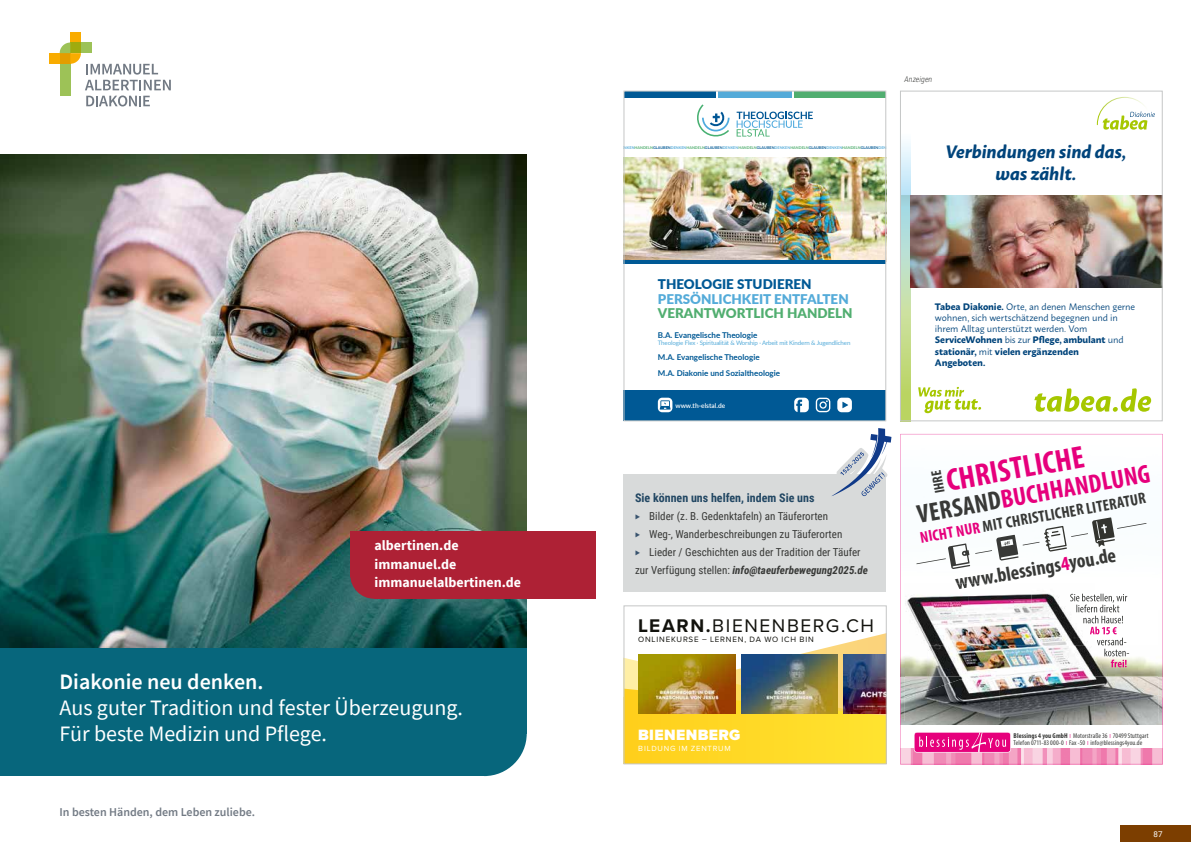
<style>
.page{position:relative;width:1191px;height:842px;background:#fff}
.page>*{position:absolute;margin:0;border:0;box-sizing:border-box;transform-origin:0 0}
.t1{font:700 condensed 31.7px "Myriad Pro";color:#e6007c}
.t2{font:700 condensed 26.1px "Myriad Pro";color:#e6007c}
.t3{font:22px/26px "Source Sans Pro";color:#fff}
.t4{font:600 22px "Source Sans Pro";color:#fff}
.t5{font:700 condensed 20.3px "Myriad Pro";color:#383937}
.t6{font:19px "Proxima Nova";letter-spacing:.085em;color:#12120d}
.t7{font:italic 700 17.9px/21.5px "Macho";color:#00447b;text-align:center}
.t8{font:700 condensed 16px "Myriad Pro";color:#383937}
.t9{font:900 15.5px "Proxima Nova";letter-spacing:.025em;color:#fff}
.t10{font:700 condensed 14.2px "Myriad Pro";color:#383937}
.t11{font:700 14px/18.3px "Source Sans Pro";color:#fff}
.t12{font:900 13.4px "Lato";color:#54abd9}
.t13{font:900 13.4px "Lato";color:#51ae70}
.t14{font:900 13.4px "Lato";color:#005995}
.t15{font:600 12px "Source Sans Pro";color:#727a84}
.t16{font:700 12px "Roboto Condensed";color:#224763}
.t17{font:11px "Roboto Condensed";color:#383937}
.t18{font:italic 700 11px "Roboto Condensed";color:#383937}
.t19{font:9.4px/11.3px "Macho";letter-spacing:-.01em;color:#00447b}
.t20{font:700 8px/15.3px "Lato";color:#005995}
.t21{font:8px "Proxima Nova";letter-spacing:.1em;color:#12120d}
.t22{font:italic 300 8px "Roboto Condensed";color:#383937}
.t23{font:8px "Roboto";color:#fff}
.t24{font:7.7px "Proxima Nova";letter-spacing:.1em;color:#fff}
.t25{font:condensed 7px/7.5px "Myriad Pro";letter-spacing:.015em;color:#383937}
.t26{font:600 6.6px "Lato";color:#fff}
.t27{font:6.1px "Lato";letter-spacing:-.02em;color:#54abd9}
.t28{font:700 3.8px "Lato";color:#51ae70}
.s1{color:#54abd9}
.s2{color:#005995}
.s3{font-weight:700}
.s4{font-weight:400;font-style:normal}
.s5{color:#383937}
.s6{color:#e6007c}
.s7{font-weight:900;font-size:4px;color:#e6007c}
</style>
<div class="page">
<div style="left:1120px;top:825px;width:71px;height:17px;background:#7c3e00"></div>
<img style="left:0;top:154px;width:527px;height:494px">
<div style="left:0;top:648px;width:527px;height:85px;background:#07667c"></div>
<div style="left:0;top:670px;width:485px;height:106px;background:#07667c"></div>
<div style="left:49px;top:53px;width:11px;height:11px;background:#f9ac00"></div>
<div style="left:70px;top:32px;width:11px;height:11px;background:#f9ac00"></div>
<svg style="left:60px;top:43px;width:111px;height:63px"></svg>
<svg style="left:485px;top:733px;width:42px;height:43px"></svg>
<svg style="left:350px;top:577px;width:24px;height:22px"></svg>
<div style="left:350px;top:531px;width:245px;height:46px;background:#ae2135"></div>
<div style="left:374px;top:575px;width:221px;height:24px;background:#ae2135"></div>
<div style="left:623px;top:391px;width:263px;height:30px;background:#005995"></div>
<img style="left:625px;top:158px;width:259px;height:102px">
<div style="left:623px;top:91px;width:92px;height:6px;background:#005995"></div>
<div style="left:718px;top:91px;width:73px;height:6px;background:#54abd9"></div>
<div style="left:794px;top:91px;width:92px;height:6px;background:#51ae70"></div>
<svg style="left:736px;top:112px;width:76px;height:25px"></svg>
<svg style="left:697px;top:104px;width:32px;height:33px"></svg>
<svg style="left:815px;top:398px;width:15px;height:14px"></svg>
<div style="left:837px;top:398px;width:15px;height:14px;background:#fff;border-radius:4px"></div>
<svg style="left:842px;top:402px;width:6px;height:6px"></svg>
<svg style="left:794px;top:398px;width:15px;height:14px"></svg>
<div style="left:658px;top:398px;width:14px;height:14px;background:#fff;border-radius:4px"></div>
<svg style="left:659px;top:400px;width:11px;height:10px"></svg>
<hr style="left:623px;top:260px;width:263px;height:3px;background:#005995">
<div style="left:623px;top:91px;width:263px;height:330px;border:1px solid #c5c7c7"></div>
<svg style="left:902px;top:195px;width:9px;height:224px;background:#bad6a0"></svg>
<svg style="left:902px;top:142px;width:9px;height:53px"></svg>
<svg style="left:1096px;top:96px;width:59px;height:34px"></svg>
<svg style="left:918px;top:387px;width:63px;height:26px"></svg>
<img style="left:911px;top:195px;width:249px;height:93px">
<svg style="left:1034px;top:388px;width:117px;height:24px"></svg>
<div style="left:900px;top:91px;width:262px;height:330px;border:1px solid #c5c7c7"></div>
<svg style="left:900px;top:434px;width:262px;height:330px"></svg>
<img style="left:900px;top:697px;width:262px;height:28px">
<img style="left:904px;top:584px;width:254px;height:93px">
<img style="left:956px;top:584px;width:56px;height:9px">
<img style="left:1070px;top:594px;width:57px;height:9px">
<img style="left:1076px;top:605px;width:43px;height:7px">
<img style="left:1083px;top:616px;width:40px;height:7px">
<img style="left:1089px;top:627px;width:27px;height:7px">
<img style="left:1097px;top:638px;width:29px;height:7px">
<img style="left:1104px;top:649px;width:25px;height:7px">
<img style="left:1110px;top:660px;width:16px;height:7px">
<img style="left:1095px;top:677px;width:63px;height:13px">
<img style="left:904px;top:677px;width:191px;height:44px">
<img style="left:1094px;top:690px;width:64px;height:31px">
<svg style="left:916px;top:517px;width:230px;height:52px"></svg>
<svg style="left:626px;top:633px;width:258px;height:56px"></svg>
<svg style="left:626px;top:689px;width:258px;height:73px;background:#fdd725"></svg>
<img style="left:741px;top:654px;width:96px;height:60px">
<img style="left:638px;top:654px;width:97px;height:60px">
<img style="left:843px;top:654px;width:41px;height:60px">
<div style="left:624px;top:606px;width:262px;height:158px;border:1px solid #c5c7c7"></div>
<div style="left:623px;top:474px;width:263px;height:118px;background:#d8dada"></div>
<svg style="left:832px;top:428px;width:59px;height:69px"></svg>
<h3 class="t11" style="left:374px;top:536px;width:148px">albertinen.de immanuel.de immanuelalbertinen.de</h3>
<h3 class="t4" style="left:60px;top:668px;width:206px">Diakonie neu denken.</h3>
<h3 class="t3" style="left:60px;top:695px;width:405px">Aus guter Tradition und fester Überzeugung.<br>Für beste Medizin und Pflege.</h3>
<p class="t15" style="left:60px;top:804px;width:197px">In besten Händen, dem Leben zuliebe.</p>
<p class="t22" style="left:904px;top:74px;width:29px">Anzeigen</p>
<p class="t28" style="left:622px;top:145px;width:266px"><span class="s1">ENKEN</span>HANDELN<span class="s2">GLAUBEN</span><span class="s1">DENKEN</span>HANDELN<span class="s2">GLAUBEN</span><span class="s1">DENKEN</span>HANDELN<span class="s2">GLAUBEN</span><span class="s1">DENKEN</span>HANDELN<span class="s2">GLAUBEN</span><span class="s1">DENKEN</span>HANDELN<span class="s2">GLAUBEN</span><span class="s1">DEN</span></p>
<h3 class="t7" style="left:945px;top:140px;width:183px">Verbindungen sind das, was zählt.</h3>
<h3 class="t14" style="left:658px;top:274px;width:155px">THEOLOGIE STUDIEREN</h3>
<h3 class="t12" style="left:658px;top:289px;width:192px">PERSÖNLICHKEIT ENTFALTEN</h3>
<h3 class="t13" style="left:658px;top:303px;width:196px">VERANTWORTLICH HANDELN</h3>
<p class="t19" style="left:935px;top:300px;width:202px"><span class="s3">Tabea Diakonie.</span> Orte, an denen Menschen gerne wohnen, sich wertschätzend begegnen und in ihrem Alltag unterstützt werden. Vom <span class="s3">ServiceWohnen</span> bis zur <span class="s3">Pflege, ambulant</span> und <span class="s3">stationär,</span> mit <span class="s3">vielen er gänzenden<br>Angeboten.</span></p>
<p class="t20" style="left:658px;top:327px;width:101px">B.A. Evangelische Theologie</p>
<p class="t27" style="left:658px;top:338px;width:194px">Theologie Flex · Spiritualität &amp; Worship · Arbeit mit Kindern &amp; Jugendlichen</p>
<p class="t20" style="left:658px;top:349px;width:124px">M.A. Evangelische Theologie<br>M.A. Diakonie und Sozialtheologie</p>
<p class="t26" style="left:675px;top:400px;width:51px">www.th-elstal.de</p>
<p class="t16" style="left:635px;top:489px;width:181px">Sie können uns helfen, indem Sie uns</p>
<p class="t17" style="left:649px;top:508px;width:180px">Bilder (z. B. Gedenktafeln) an Täuferorten</p>
<p class="t17" style="left:649px;top:526px;width:195px">Weg-, Wanderbeschreibungen zu Täuferorten</p>
<p class="t17" style="left:649px;top:544px;width:213px">Lieder / Geschichten aus der Tradition der Täufer</p>
<p class="t18" style="left:635px;top:562px;width:234px"><span class="s4">zur Verfügung stellen:</span> info@taeuferbewegung2025.de</p>
<h3 class="t6" style="left:638px;top:611px;width:237px"><span class="s3">LEARN.</span>BIENENBERG.CH</h3>
<p class="t21" style="left:638px;top:633px;width:177px">ONLINEKURSE – LERNEN, DA WO ICH BIN</p>
<h3 class="t9" style="left:638px;top:723px;width:104px">BIENENBERG</h3>
<p class="t24" style="left:638px;top:742px;width:94px">BILDUNG IM ZENTRUM</p>
<h1 class="t1" style="left:943px;top:461px;width:141px;rotate:-10deg">CHRISTLICHE</h1>
<h2 class="t2" style="left:914px;top:498px;width:237px;rotate:-10deg"><span class="s5">VERSAND</span>BUCHHANDLUNG</h2>
<h3 class="t10" style="left:931px;top:495px;width:25px;rotate:-100deg">IHRE</h3>
<h3 class="t8" style="left:918px;top:528px;width:230px;rotate:-10deg"><span class="s6">NICHT NUR</span> MIT CHRISTLICHER LITERATUR</h3>
<h3 class="t5" style="left:953px;top:570px;width:164px;rotate:-10deg">www.blessings<span class="s6">4</span>you.de</h3>
<p class="t25" style="left:1013px;top:732px;width:136px"><span class="s3">Blessings 4 you GmbH</span> <span class="s7">|</span> Motorstraße 36 <span class="s7">|</span> 70499 Stuttgart<br>Telefon 0711-83 000-0 <span class="s7">|</span> Fax -50 <span class="s7">|</span> info@blessings4you.de</p>
<p class="t23" style="left:1153px;top:828px;width:10px">87</p>
</div>
